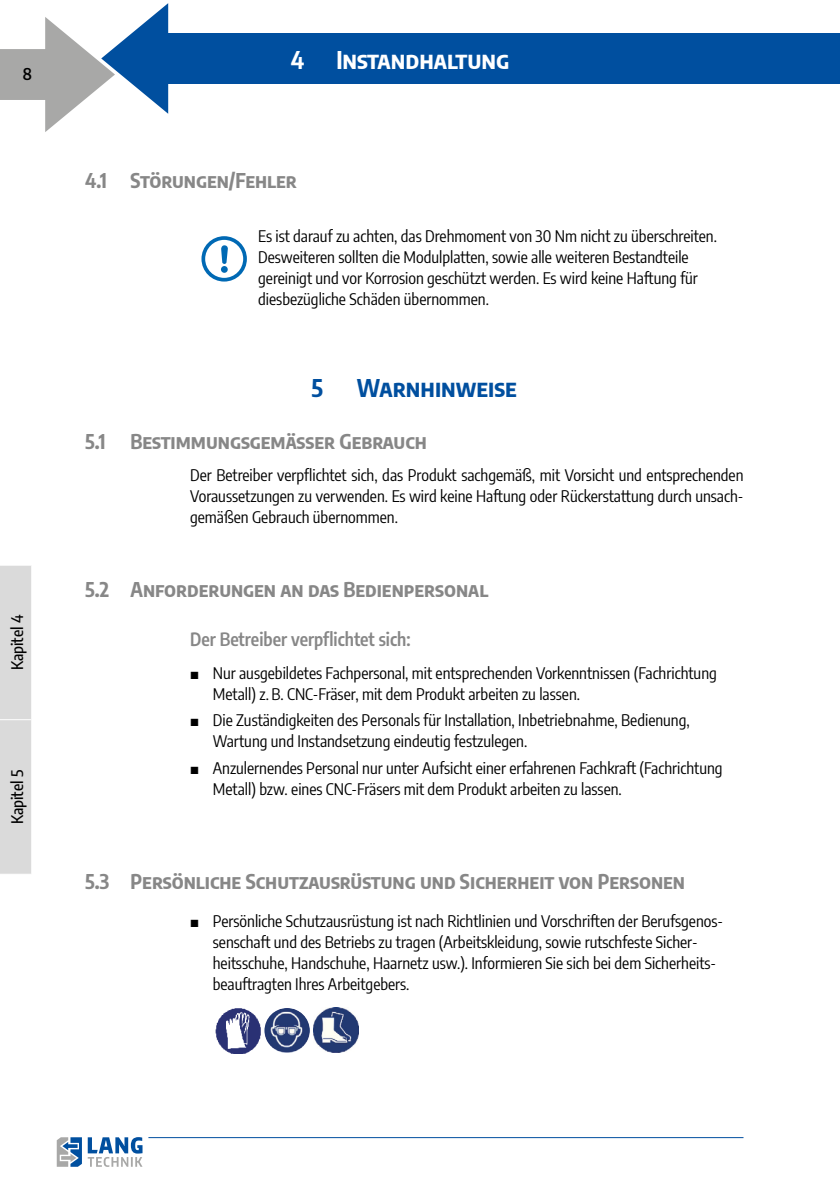
<style>
.page{position:relative;width:840px;height:1191px;background:#fff}
.page>*{position:absolute;margin:0;border:0;box-sizing:border-box;transform-origin:0 0}
.t1{font:700 24px "Encode Sans Condensed";color:#fff}
.t2{font:700 24px "Encode Sans Condensed";color:#004f9f}
.t3{font:700 20px "Encode Sans Condensed";color:#878787}
.t4{font:600 18px "Encode Sans Condensed";color:#878787}
.t5{font:16px/21px "Encode Sans Condensed";color:#000}
.t6{font:500 16px "Encode Sans Condensed";color:#000}
.t7{font:600 16px "Encode Sans Condensed";color:#000}
</style>
<div class="page">
<div style="left:162px;top:33px;width:677px;height:51px;background:#004f9f"></div>
<svg style="left:0;top:3px;width:169px;height:129px"></svg>
<hr style="left:148px;top:1137px;width:595px;height:1px;background:#004f9f">
<svg style="left:88px;top:1137px;width:54px;height:29px"></svg>
<svg style="left:57px;top:1137px;width:25px;height:29px"></svg>
<div style="left:0;top:63px;width:57px;height:21px;background:#a8a8a7"></div>
<div style="left:0;top:565px;width:31px;height:308px;background:#dadada"></div>
<hr style="left:0;top:719px;width:31px;height:1px;background:#fff">
<svg style="left:201px;top:236px;width:46px;height:45px"></svg>
<img style="left:215px;top:1008px;width:46px;height:45px">
<img style="left:264px;top:1008px;width:46px;height:44px">
<img style="left:313px;top:1008px;width:45px;height:44px">
<p class="t7" style="left:23px;top:62px;width:11px">8</p>
<p class="t6" style="left:6px;top:670px;width:57px;rotate:-90deg">Kapitel 4</p>
<p class="t6" style="left:6px;top:824px;width:56px;rotate:-90deg">Kapitel 5</p>
<h1 class="t1" style="left:291px;top:42px;width:15px">4</h1>
<h1 class="t1" style="left:336px;top:42px;width:174px">Instandhaltung</h1>
<p class="t3" style="left:85px;top:166px;width:213px">4.1 Störungen/Fehler</p>
<p class="t5" style="left:258px;top:225px;width:460px">Es ist darauf zu achten, das Drehmoment von 30 Nm nicht zu überschreiten.<br>Desweiteren sollten die Modulplatten, sowie alle weiteren Bestandteile gereinigt und vor Korrosion geschützt werden. Es wird keine Haftung für diesbezügliche Schäden übernommen.</p>
<h1 class="t2" style="left:311px;top:369px;width:13px">5</h1>
<h1 class="t2" style="left:357px;top:369px;width:161px">Warnhinweise</h1>
<p class="t3" style="left:85px;top:426px;width:22px">5.1</p>
<p class="t3" style="left:130px;top:426px;width:298px">Bestimmungsgemässer Gebrauch</p>
<p class="t5" style="left:190px;top:464px;width:554px;text-align:justify">Der Betreiber verpflichtet sich, das Produkt sachgemäß, mit Vorsicht und entsprechenden Voraussetzungen zu verwenden. Es wird keine Haftung oder Rückerstattung durch unsach&shy;gemäßen Gebrauch übernommen.</p>
<p class="t3" style="left:85px;top:574px;width:404px">5.2 Anforderungen an das Bedienpersonal</p>
<p class="t4" style="left:190px;top:626px;width:222px">Der Betreiber verpflichtet sich:</p>
<p class="t5" style="left:213px;top:661px;width:505px">Nur ausgebildetes Fachpersonal, mit entsprechenden Vorkenntnissen (Fachrichtung<br>Metall) z. B. CNC-Fräser, mit dem Produkt arbeiten zu lassen.</p>
<p class="t5" style="left:213px;top:709px;width:478px">Die Zuständigkeiten des Personals für Installation, Inbetriebnahme, Bedienung,<br>Wartung und Instandsetzung eindeutig festzulegen.</p>
<p class="t5" style="left:213px;top:756px;width:511px">Anzulernendes Personal nur unter Aufsicht einer erfahrenen Fachkraft (Fachrichtung<br>Metall) bzw. eines CNC-Fräsers mit dem Produkt arbeiten zu lassen.</p>
<p class="t3" style="left:85px;top:866px;width:601px">5.3 Persönliche Schutzausrüstung und Sicherheit von Personen</p>
<p class="t5" style="left:213px;top:910px;width:511px">Persönliche Schutzausrüstung ist nach Richtlinien und Vorschriften der Berufsgenos&shy;senschaft und des Betriebs zu tragen (Arbeitskleidung, sowie rutschfeste Sicher&shy;heitsschuhe, Handschuhe, Haarnetz usw.). Informieren Sie sich bei dem Sicherheits&shy;beauftragten Ihres Arbeitgebers.</p>
</div>
